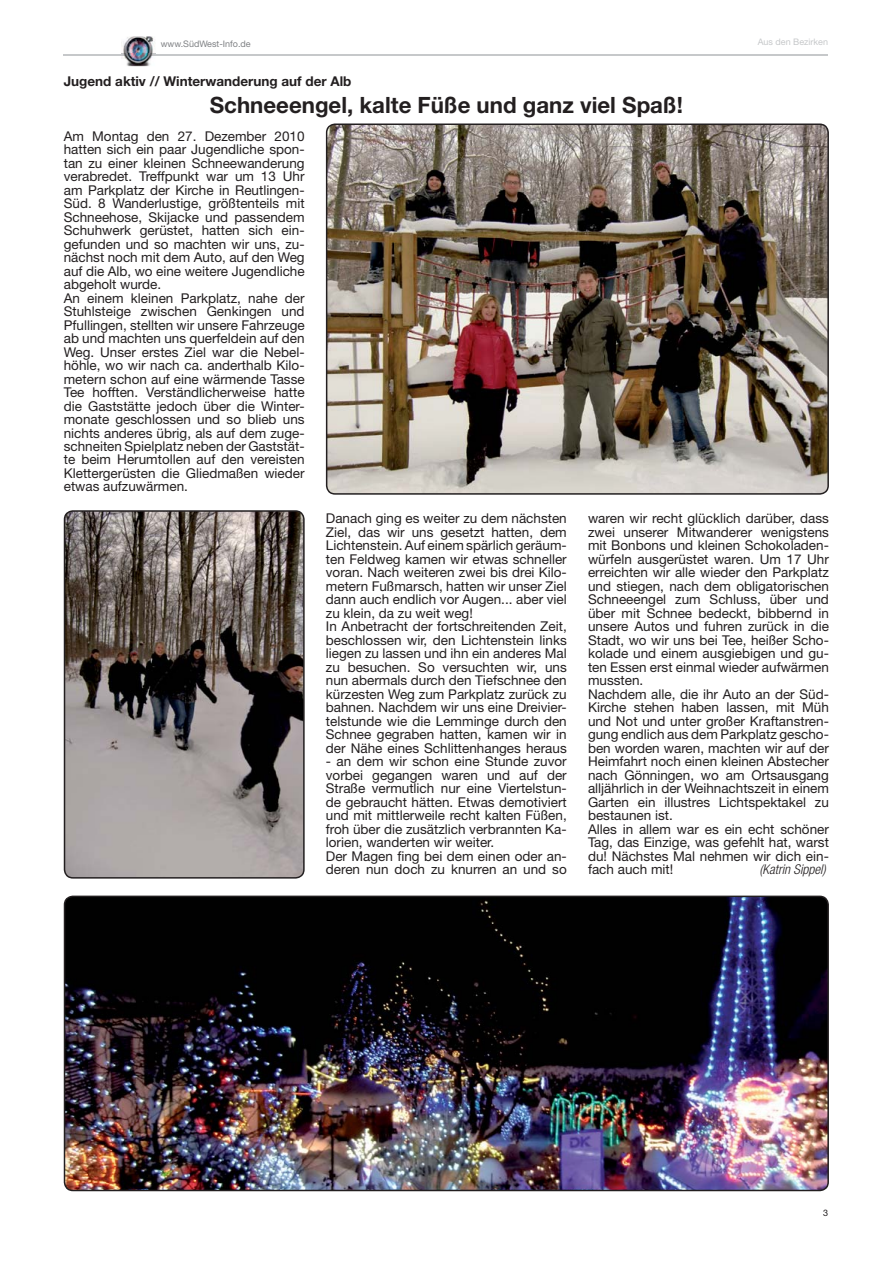
<style>
.page{position:relative;width:893px;height:1263px;background:#fff}
.page>*{position:absolute;margin:0;border:0;box-sizing:border-box;transform-origin:0 0}
.t1{font:700 22.5px "Helvetica Neue LT Std";color:#231f20}
.t2{font:13.5px/13.5px "Helvetica Neue";color:#231f20}
.t3{font:700 13.5px "Helvetica Neue LT Std";color:#231f20}
.t4{font:italic 300 condensed 13.5px "Helvetica Neue LT Std";color:#231f20}
.t5{font:9px "Helvetica Neue";color:#808285}
.t6{font:9px "Helvetica Neue";color:#c6c8ca}
.t7{font:9px "Helvetica Neue";color:#231f20}
</style>
<div class="page">
<hr style="left:64px;top:54px;width:764px;height:1px;background:#c6c8ca">
<img style="left:121px;top:36px;width:34px;height:30px">
<img style="left:121px;top:54px;width:34px;height:1px">
<img style="left:64px;top:896px;width:765px;height:295px">
<img style="left:326px;top:124px;width:503px;height:371px">
<svg style="left:64px;top:510px;width:241px;height:369px;background:#78706d"></svg>
<p class="t5" style="left:161px;top:40px;width:91px">www.SüdWest-Info.de</p>
<p class="t6" style="left:758px;top:38px;width:72px">Aus den Bezirken</p>
<p class="t3" style="left:64px;top:77px;width:289px">Jugend aktiv // Winterwanderung auf der Alb</p>
<h1 class="t1" style="left:210px;top:97px;width:474px">Schneeengel, kalte Füße und ganz viel Spaß!</h1>
<p class="t2" style="left:64px;top:130px;width:242px">Am Montag den 27. Dezember 2010 hatten sich ein paar Jugendliche spon&shy;tan zu einer kleinen Schneewanderung verabredet. Treffpunkt war um 13 Uhr am Parkplatz der Kirche in Reutlingen-Süd. 8 Wanderlustige, größtenteils mit Schneehose, Skijacke und passendem Schuhwerk gerüstet, hatten sich ein&shy;gefunden und so machten wir uns, zu&shy;nächst noch mit dem Auto, auf den Weg auf die Alb, wo eine weitere Jugendliche abgeholt wurde.<br>An einem kleinen Parkplatz, nahe der Stuhlsteige zwischen Genkingen und Pfullingen, stellten wir unsere Fahrzeuge ab und machten uns querfeldein auf den Weg. Unser erstes Ziel war die Nebel&shy;höhle, wo wir nach ca. anderthalb Kilo&shy;metern schon auf eine wärmende Tasse Tee hofften. Verständlicherweise hatte die Gaststätte jedoch über die Winter&shy;monate geschlossen und so blieb uns nichts anderes übrig, als auf dem zuge&shy;schneiten Spielplatz neben der Gaststät&shy;te beim Herumtollen auf den vereisten Klettergerüsten die Gliedmaßen wieder etwas aufzuwärmen.</p>
<p class="t2" style="left:326px;top:513px;width:242px">Danach ging es weiter zu dem nächsten Ziel, das wir uns gesetzt hatten, dem Lichtenstein. Auf einem spärlich geräum&shy;ten Feldweg kamen wir etwas schneller voran. Nach weiteren zwei bis drei Kilo&shy;metern Fußmarsch, hatten wir unser Ziel dann auch endlich vor Augen... aber viel zu klein, da zu weit weg!<br>In Anbetracht der fortschreitenden Zeit, beschlossen wir, den Lichtenstein links liegen zu lassen und ihn ein anderes Mal zu besuchen. So versuchten wir, uns nun abermals durch den Tiefschnee den kürzesten Weg zum Parkplatz zurück zu bahnen. Nachdem wir uns eine Dreivier&shy;telstunde wie die Lemminge durch den Schnee gegraben hatten, kamen wir in der Nähe eines Schlittenhanges heraus</p>
<p class="t2" style="left:326px;top:756px;width:242px">- an dem wir schon eine Stunde zuvor vorbei gegangen waren und auf der Straße vermutlich nur eine Viertelstun&shy;de gebraucht hätten. Etwas demotiviert und mit mittlerweile recht kalten Füßen, froh über die zusätzlich verbrannten Ka&shy;lorien, wanderten wir weiter.<br>Der Magen fing bei dem einen oder an&shy;deren nun doch zu knurren an und so</p>
<p class="t2" style="left:588px;top:513px;width:242px">waren wir recht glücklich darüber, dass zwei unserer Mitwanderer wenigstens mit Bonbons und kleinen Schokoladen&shy;würfeln ausgerüstet waren. Um 17 Uhr erreichten wir alle wieder den Parkplatz und stiegen, nach dem obligatorischen Schneeengel zum Schluss, über und über mit Schnee bedeckt, bibbernd in unsere Autos und fuhren zurück in die Stadt, wo wir uns bei Tee, heißer Scho&shy;kolade und einem ausgiebigen und gu&shy;ten Essen erst einmal wieder aufwärmen mussten.<br>Nachdem alle, die ihr Auto an der Süd-Kirche stehen haben lassen, mit Müh und Not und unter großer Kraftanstren&shy;gung endlich aus dem Parkplatz gescho&shy;ben worden waren, machten wir auf der Heimfahrt noch einen kleinen Abstecher nach Gönningen, wo am Ortsausgang alljährlich in der Weihnachtszeit in einem Garten ein illustres Lichtspektakel zu bestaunen ist.<br>Alles in allem war es ein echt schöner Tag, das Einzige, was gefehlt hat, warst du! Nächstes Mal nehmen wir dich ein&shy;fach auch mit!</p>
<p class="t4" style="left:759px;top:861px;width:68px">(Katrin Sippel)</p>
<p class="t7" style="left:823px;top:1209px;width:7px">3</p>
</div>
